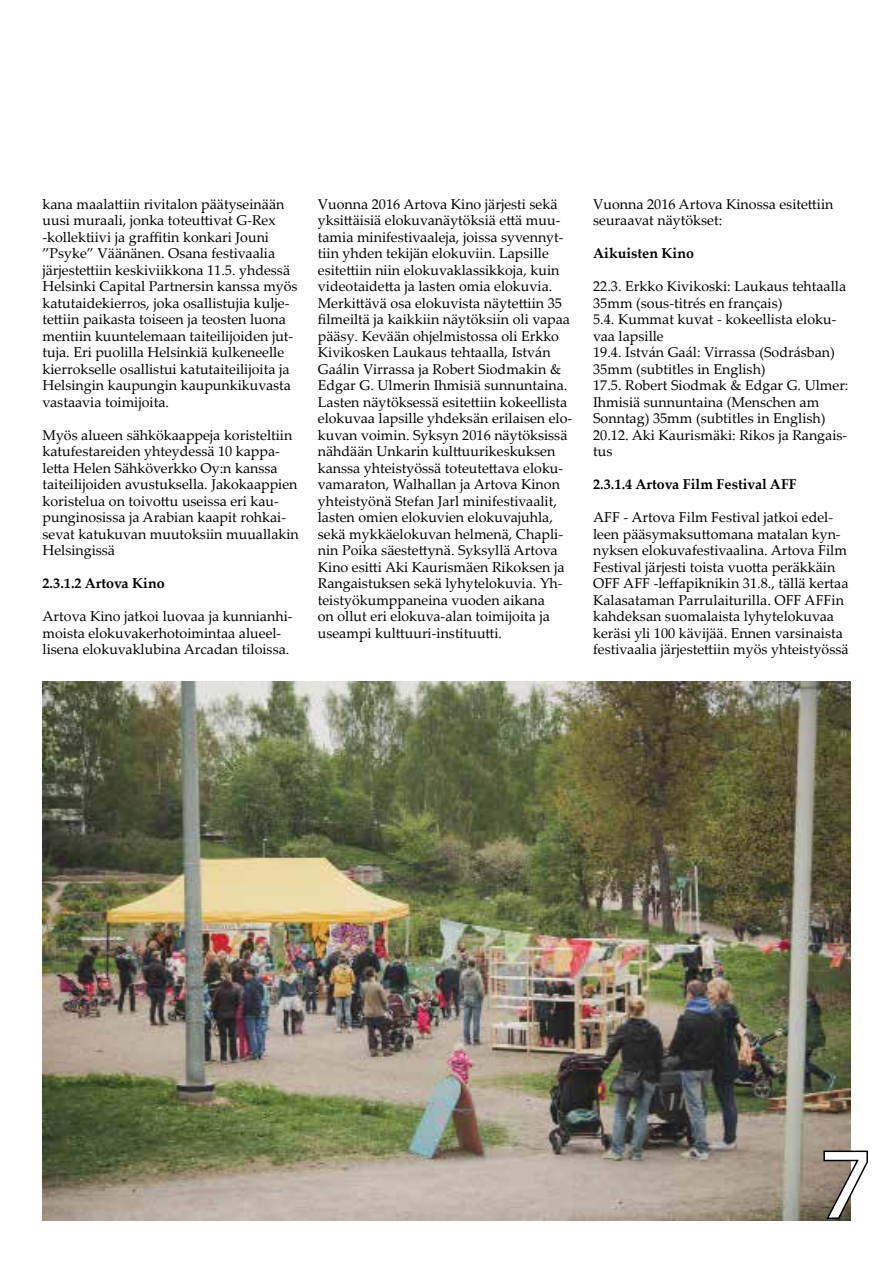
<style>
.page{position:relative;width:893px;height:1263px;background:#fff}
.page>*{position:absolute;margin:0;border:0;box-sizing:border-box;transform-origin:0 0}
.t1{font:90px "Tahoma";color:#fff}
.t2{font:14.25px/16.5px "Palatino Linotype";color:#000}
.t3{font:700 14.25px "Palatino Linotype";color:#000}
</style>
<div class="page">
<img style="left:43px;top:682px;width:807px;height:538px">
<svg style="left:822px;top:1149px;width:46px;height:71px"></svg>
<p class="t2" style="left:43px;top:195px;width:257px">kana maalattiin rivitalon päätyseinään uusi muraali, jonka toteuttivat G-Rex -kollektiivi ja graffitin konkari Jouni ”Psyke” Väänänen. Osana festivaalia järjestettiin keskiviikkona 11.5. yhdessä Helsinki Capital Partnersin kanssa myös katutaidekierros, joka osallistujia kulje&shy;tettiin paikasta toiseen ja teosten luona mentiin kuuntelemaan taiteilijoiden jut&shy;tuja. Eri puolilla Helsinkiä kulkeneelle kierrokselle osallistui katutaiteilijoita ja Helsingin kaupungin kaupunkikuvasta vastaavia toimijoita.</p>
<p class="t2" style="left:43px;top:426px;width:258px">Myös alueen sähkökaappeja koristeltiin katufestareiden yhteydessä 10 kappa&shy;letta Helen Sähköverkko Oy:n kanssa taiteilijoiden avustuksella. Jakokaappien koristelua on toivottu useissa eri kau&shy;punginosissa ja Arabian kaapit rohkai&shy;sevat katukuvan muutoksiin muuallakin Helsingissä</p>
<p class="t3" style="left:43px;top:573px;width:124px">2.3.1.2 Artova Kino</p>
<p class="t2" style="left:43px;top:607px;width:252px">Artova Kino jatkoi luovaa ja kunnianhi&shy;moista elokuvakerhotoimintaa alueel&shy;lisena elokuvaklubina Arcadan tiloissa.</p>
<p class="t2" style="left:318px;top:195px;width:256px">Vuonna 2016 Artova Kino järjesti sekä yksittäisiä elokuvanäytöksiä että muu&shy;tamia minifestivaaleja, joissa syvennyt&shy;tiin yhden tekijän elokuviin. Lapsille esitettiin niin elokuvaklassikkoja, kuin videotaidetta ja lasten omia elokuvia.<br>Merkittävä osa elokuvista näytettiin 35 filmeiltä ja kaikkiin näytöksiin oli vapaa pääsy. Kevään ohjelmistossa oli Erkko Kivikosken Laukaus tehtaalla, István Gaálin Virrassa ja Robert Siodmakin &amp; Edgar G. Ulmerin Ihmisiä sunnuntaina.<br>Lasten näytöksessä esitettiin kokeellista elokuvaa lapsille yhdeksän erilaisen elo&shy;kuvan voimin. Syksyn 2016 näytöksissä nähdään Unkarin kulttuurikeskuksen kanssa yhteistyössä toteutettava eloku&shy;vamaraton, Walhallan ja Artova Kinon yhteistyönä Stefan Jarl minifestivaalit, lasten omien elokuvien elokuvajuhla, sekä mykkäelokuvan helmenä, Chapli&shy;nin Poika säestettynä. Syksyllä Artova Kino esitti Aki Kaurismäen Rikoksen ja Rangaistuksen sekä lyhytelokuvia. Yh&shy;teistyökumppaneina vuoden aikana<br>on ollut eri elokuva-alan toimijoita ja useampi kulttuuri-instituutti.</p>
<p class="t2" style="left:593px;top:195px;width:242px">Vuonna 2016 Artova Kinossa esitettiin seuraavat näytökset:</p>
<p class="t3" style="left:593px;top:243px;width:102px">Aikuisten Kino</p>
<p class="t2" style="left:593px;top:277px;width:257px">22.3. Erkko Kivikoski: Laukaus tehtaalla<br>35mm (sous-titrés en français)<br>5.4. Kummat kuvat - kokeellista eloku&shy;vaa lapsille<br>19.4. István Gaál: Virrassa (Sodrásban)<br>35mm (subtitles in English)<br>17.5. Robert Siodmak &amp; Edgar G. Ulmer:<br>Ihmisiä sunnuntaina (Menschen am<br>Sonntag) 35mm (subtitles in English)<br>20.12. Aki Kaurismäki: Rikos ja Rangais&shy;tus</p>
<p class="t3" style="left:593px;top:474px;width:205px">2.3.1.4 Artova Film Festival AFF</p>
<p class="t2" style="left:593px;top:509px;width:257px">AFF - Artova Film Festival jatkoi edel&shy;leen pääsymaksuttomana matalan kyn&shy;nyksen elokuvafestivaalina. Artova Film Festival järjesti toista vuotta peräkkäin OFF AFF -leffapiknikin 31.8., tällä kertaa Kalasataman Parrulaiturilla. OFF AFFin kahdeksan suomalaista lyhytelokuvaa keräsi yli 100 kävijää. Ennen varsinaista festivaalia järjestettiin myös yhteistyössä</p>
<h1 class="t1" style="left:821px;top:1124px;width:51px">7</h1>
</div>
